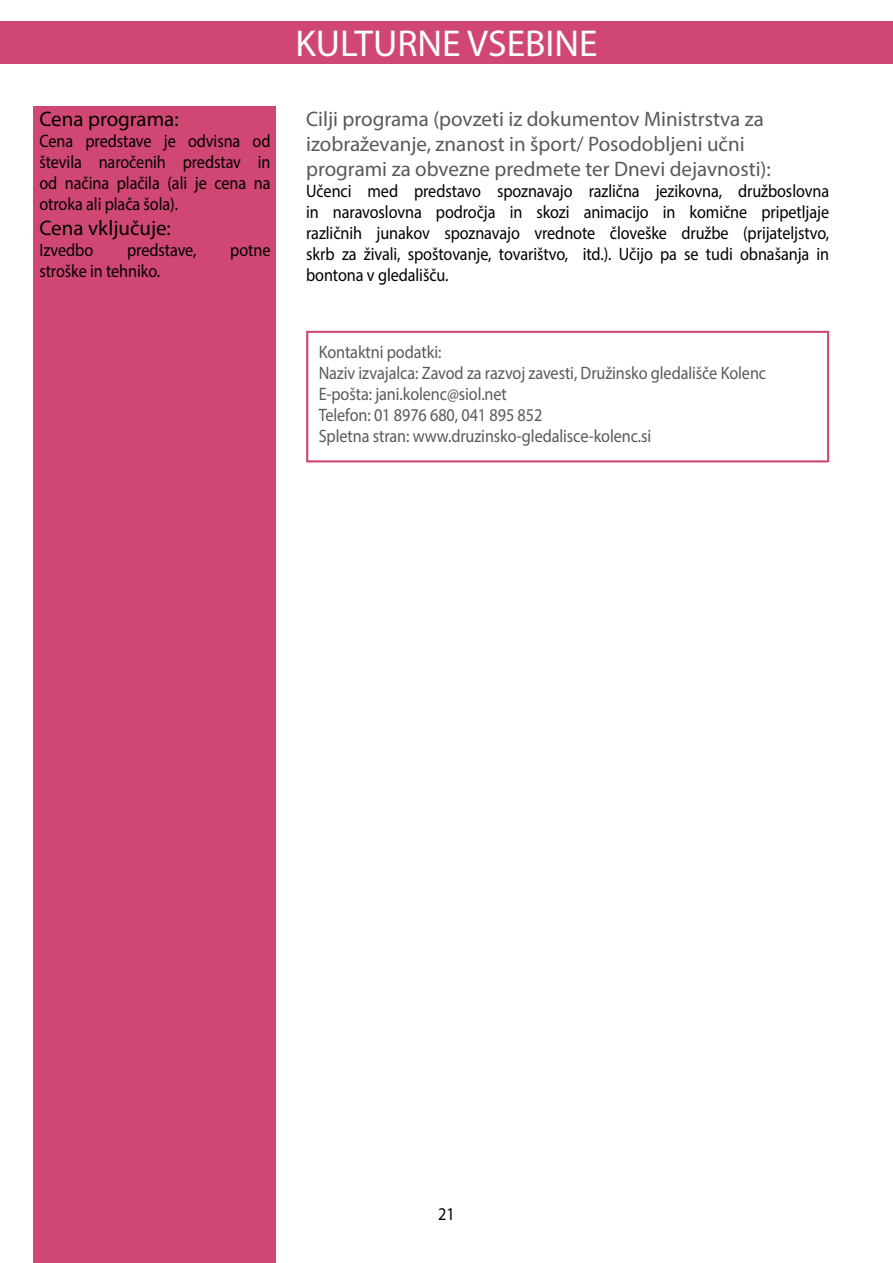
<style>
.page{position:relative;width:893px;height:1263px;background:#fff}
.page>*{position:absolute;margin:0;border:0;box-sizing:border-box;transform-origin:0 0}
.t1{font:37.5px "Myriad Pro";color:#fff}
.t2{font:21px/25.2px "Myriad Pro";color:#58595b}
.t3{font:21px "Myriad Pro";color:#000}
.t4{font:18px/21px "Myriad Pro";letter-spacing:-.005em;color:#000;text-align:justify;scale:.9 1}
.t5{font:18px/21px "Myriad Pro";letter-spacing:-.005em;color:#58595b;scale:.9 1}
</style>
<div class="page">
<div style="left:0;top:21px;width:893px;height:43px;background:#d04774"></div>
<div style="left:306px;top:331px;width:523px;height:131px;border:2px solid #d04774"></div>
<div style="left:34px;top:106px;width:242px;height:1157px;background:#d04774"></div>
<p class="t3" style="left:39px;top:106px;width:141px">Cena programa:</p>
<p class="t4" style="left:39px;top:130px;width:258px">Cena predstave je odvisna od števila naročenih predstav in od načina plačila (ali je cena na otroka ali plača šola).</p>
<p class="t3" style="left:39px;top:215px;width:133px">Cena vključuje:</p>
<p class="t4" style="left:39px;top:239px;width:61px">Izvedbo</p>
<p class="t4" style="left:127px;top:239px;width:78px">predstave,</p>
<p class="t4" style="left:230px;top:239px;width:46px">potne</p>
<p class="t4" style="left:39px;top:260px;width:136px">stroške in tehniko.</p>
<h1 class="t1" style="left:295px;top:20px;width:304px">KULTURNE VSEBINE</h1>
<p class="t2" style="left:306px;top:106px;width:466px">Cilji programa (povzeti iz dokumentov Ministrstva za izobraževanje, znanost in šport/ Posodobljeni učni programi za obvezne predmete ter Dnevi dejavnosti):</p>
<p class="t4" style="left:306px;top:180px;width:583px">Učenci med predstavo spoznavajo različna jezikovna, družboslovna in naravoslovna področja in skozi animacijo in komične pripetljaje različnih junakov spoznavajo vrednote človeške družbe (prijateljstvo, skrb za živali, spoštovanje, tovarištvo, itd.). Učijo pa se tudi obnašanja in bontona v gledališču.</p>
<p class="t5" style="left:319px;top:341px;width:499px">Kontaktni podatki:<br>Naziv izvajalca: Zavod za razvoj zavesti, Družinsko gledališče Kolenc E-pošta: jani.kolenc@siol.net<br>Telefon: 01 8976 680, 041 895 852<br>Spletna stran: www.druzinsko-gledalisce-kolenc.si</p>
<p class="t4" style="left:438px;top:1203px;width:20px">21</p>
</div>
